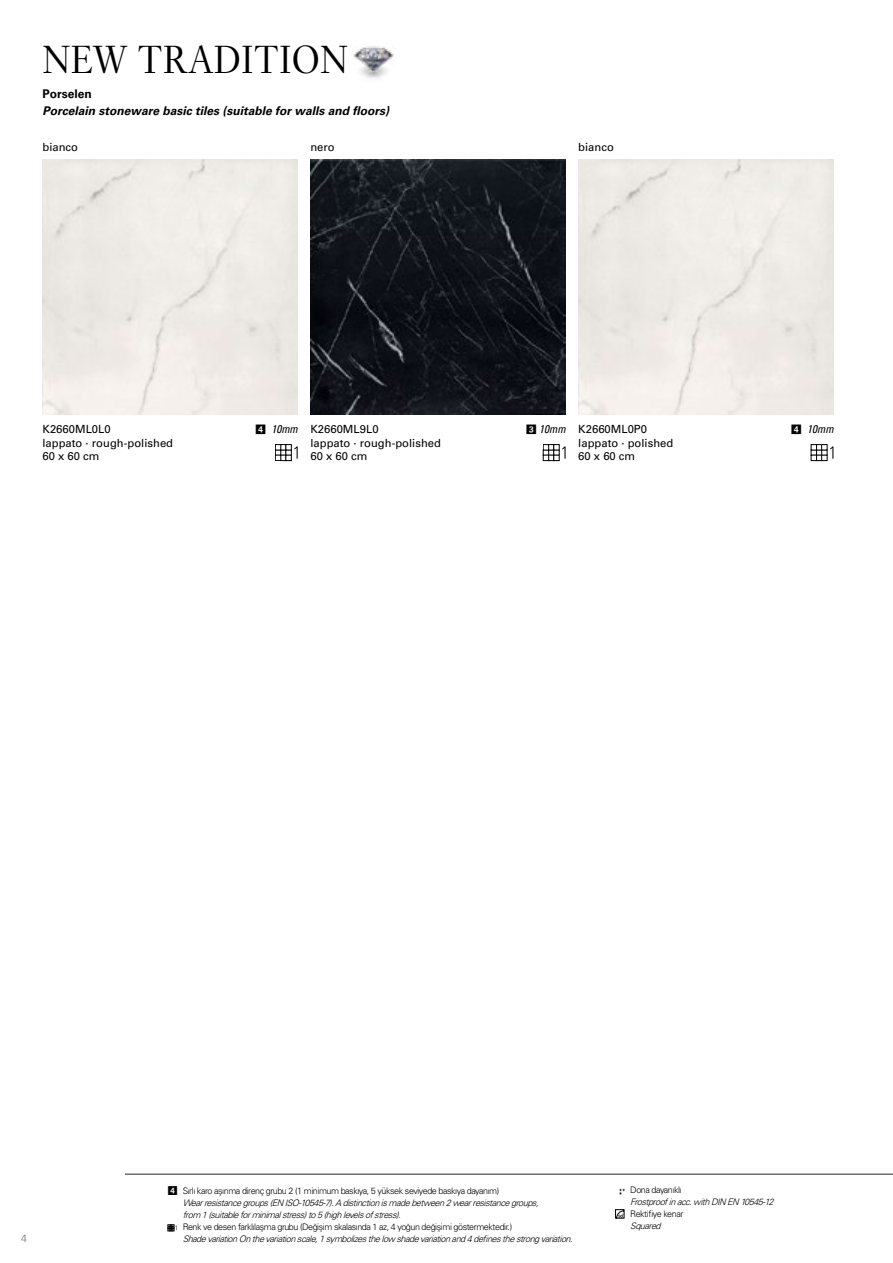
<style>
.page{position:relative;width:893px;height:1263px;background:#fff}
.page>*{position:absolute;margin:0;border:0;box-sizing:border-box;transform-origin:0 0}
.t1{font:39px "Villeroy Boch";color:#000}
.t2{font:italic 700 12px "Univers LT Std";color:#000}
.t3{font:700 12px "Univers";color:#000}
.t4{font:11.25px/13.5px "Univers LT Std";color:#000}
.t5{font:italic condensed 11.25px "Univers LT Std";color:#000}
.t6{font:300 10.5px "Univers CE";color:#6d6e71}
.t7{font:italic 300 9px/12px "Univers CE";color:#000}
.t8{font:300 9px "Univers CE";letter-spacing:-.05em;color:#000}
.s1{font-family:"VB6 Times New 1006 MDV";font-style:normal;font-stretch:normal}
.s2{font-family:"VB6 Times New 1006 MDV";font-weight:400;font-style:normal;font-size:10.5px}
.s3{font-style:normal}
</style>
<div class="page">
<img style="left:353px;top:46px;width:41px;height:32px">
<div style="left:43px;top:159px;width:255px;height:255px;background:#eeebe6"></div>
<img style="left:310px;top:159px;width:256px;height:255px">
<div style="left:578px;top:159px;width:255px;height:255px;background:#eeebe6"></div>
<svg style="left:275px;top:444px;width:23px;height:17px"></svg>
<svg style="left:543px;top:444px;width:23px;height:17px"></svg>
<svg style="left:811px;top:444px;width:22px;height:17px"></svg>
<svg style="left:168px;top:1225px;width:9px;height:6px"></svg>
<svg style="left:619px;top:1188px;width:6px;height:7px"></svg>
<svg style="left:615px;top:1209px;width:9px;height:9px"></svg>
<hr style="left:125px;top:1173px;width:768px;height:2px;background:#6d6e71">
<h1 class="t1" style="left:43px;top:34px;width:307px">NEW TRADITION</h1>
<h2 class="t3" style="left:43px;top:87px;width:51px">Porselen</h2>
<h2 class="t2" style="left:43px;top:103px;width:348px">Porcelain stoneware basic tiles (suitable for walls and floors)</h2>
<p class="t4" style="left:43px;top:140px;width:37px">bianco</p>
<p class="t4" style="left:310px;top:140px;width:26px">nero</p>
<p class="t4" style="left:578px;top:140px;width:37px">bianco</p>
<p class="t4" style="left:43px;top:422px;width:70px">K2660ML0L0</p>
<p class="t5" style="left:255px;top:422px;width:44px"><span class="s1">Z</span> 10mm</p>
<p class="t4" style="left:43px;top:436px;width:132px">lappato · rough-polished<br>60 x 60 cm</p>
<p class="t4" style="left:310px;top:422px;width:70px">K2660ML9L0</p>
<p class="t5" style="left:526px;top:422px;width:41px"><span class="s1">T</span> 10mm</p>
<p class="t4" style="left:310px;top:436px;width:132px">lappato · rough-polished<br>60 x 60 cm</p>
<p class="t4" style="left:578px;top:422px;width:70px">K2660ML0P0</p>
<p class="t5" style="left:791px;top:422px;width:44px"><span class="s1">Z</span> 10mm</p>
<p class="t4" style="left:578px;top:436px;width:97px">lappato · polished<br>60 x 60 cm</p>
<p class="t6" style="left:21px;top:1232px;width:7px">4</p>
<p class="t7" style="left:183px;top:1185px;width:360px;text-indent:-15px"><span class="s2">Z</span> <span class="s3">Sırlı karo aşınma direnç grubu 2 (1 minimum baskıya, 5 yüksek seviyede baskıya dayanım)<br></span>Wearresistancegroups(ENISO-10545-7).Adistinctionismadebetween2wearresistancegroups, from 1(suitableforminimalstress)to5(highlevelsofstress).</p>
<p class="t8" style="left:183px;top:1222px;width:331px">Renk ve desen farklılaşma grubu (Değişim skalasında 1 az, 4 yoğun değişimi göstermektedir.)</p>
<p class="t7" style="left:183px;top:1233px;width:394px">ShadevariationOnthevariationscale,1symbolizesthelow shadevariationand4definesthestrongvariation.</p>
<p class="t8" style="left:630px;top:1185px;width:53px">Dona dayanıklı</p>
<p class="t7" style="left:630px;top:1196px;width:148px">Frostproofinacc.withDINEN10545-12</p>
<p class="t8" style="left:630px;top:1209px;width:55px">Rektifiye kenar</p>
<p class="t7" style="left:630px;top:1220px;width:35px">Squared</p>
</div>
